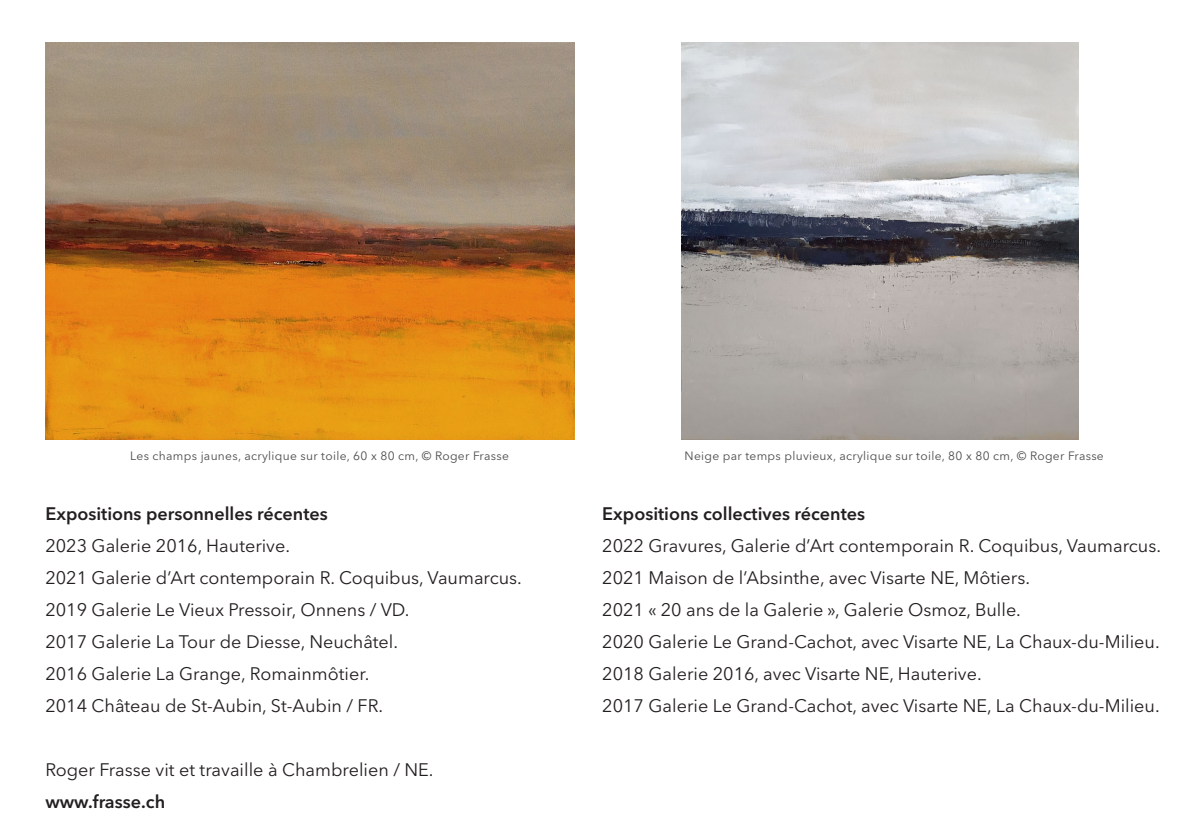
<style>
.page{position:relative;width:1191px;height:840px;background:#fff}
.page>*{position:absolute;margin:0;border:0;box-sizing:border-box;transform-origin:0 0}
.t1{font:18px "Avenir Next LT Pro";color:#231f20}
.t2{font:600 18px "Avenir Next LT Pro";color:#231f20}
.Légendes{font:12px "Avenir Next LT Pro";letter-spacing:.025em;color:#4b4c4d}
</style>
<div class="page">
<img style="left:45px;top:42px;width:529px;height:397px">
<img style="left:681px;top:42px;width:397px;height:397px">
<p class="Légendes" style="left:130px;top:448px;width:380px">Les champs jaunes, acrylique sur toile, 60 x 80 cm, © Roger Frasse</p>
<p class="Légendes" style="left:684px;top:448px;width:421px">Neige par temps pluvieux, acrylique sur toile, 80 x 80 cm, © Roger Frasse</p>
<p class="t2" style="left:45px;top:502px;width:284px">Expositions personnelles récentes</p>
<p class="t1" style="left:45px;top:534px;width:246px">2023 Galerie 2016, Hauterive.</p>
<p class="t1" style="left:45px;top:566px;width:478px">2021 Galerie d’Art contemporain R. Coquibus, Vaumarcus.</p>
<p class="t1" style="left:45px;top:598px;width:365px">2019 Galerie Le Vieux Pressoir, Onnens / VD.</p>
<p class="t1" style="left:45px;top:630px;width:354px">2017 Galerie La Tour de Diesse, Neuchâtel.</p>
<p class="t1" style="left:45px;top:662px;width:326px">2016 Galerie La Grange, Romainmôtier.</p>
<p class="t1" style="left:45px;top:694px;width:339px">2014 Château de St-Aubin, St-Aubin / FR.</p>
<p class="t1" style="left:45px;top:758px;width:390px">Roger Frasse vit et travaille à Chambrelien / NE.</p>
<p class="t2" style="left:45px;top:790px;width:121px">www.frasse.ch</p>
<p class="t2" style="left:602px;top:502px;width:264px">Expositions collectives récentes</p>
<p class="t1" style="left:602px;top:534px;width:560px">2022 Gravures, Galerie d’Art contemporain R. Coquibus, Vaumarcus.</p>
<p class="t1" style="left:602px;top:566px;width:429px">2021 Maison de l’Absinthe, avec Visarte NE, Môtiers.</p>
<p class="t1" style="left:602px;top:598px;width:420px">2021 « 20 ans de la Galerie », Galerie Osmoz, Bulle.</p>
<p class="t1" style="left:602px;top:630px;width:559px">2020 Galerie Le Grand-Cachot, avec Visarte NE, La Chaux-du-Milieu.</p>
<p class="t1" style="left:602px;top:662px;width:381px">2018 Galerie 2016, avec Visarte NE, Hauterive.</p>
<p class="t1" style="left:602px;top:694px;width:559px">2017 Galerie Le Grand-Cachot, avec Visarte NE, La Chaux-du-Milieu.</p>
</div>
